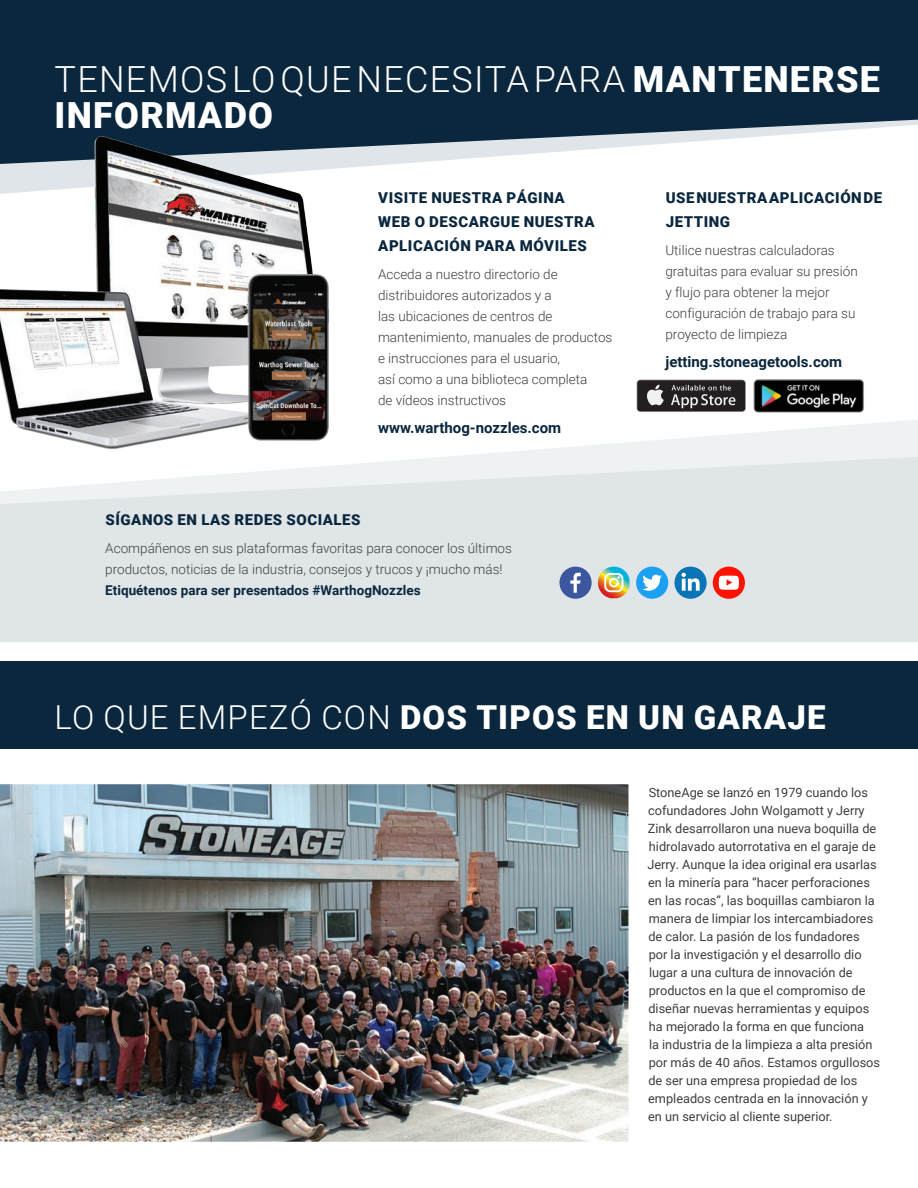
<style>
.page{position:relative;width:918px;height:1188px;background:#fff}
.page>*{position:absolute;margin:0;border:0;box-sizing:border-box;transform-origin:0 0}
.CH3-Main_Tools{font:300 36px/36px "Roboto";letter-spacing:.035em;color:#fff}
.t1{font:900 33px "Roboto";letter-spacing:.035em;color:#fff}
.Features_Header{font:900 15px/24px "Roboto";letter-spacing:.035em;color:#0a273e}
.Body_Paragraph{font:700 15px "Roboto";color:#0a273e}
.Body_Paragraph-2{font:300 13.5px/21px "Roboto";color:#3e3e3f}
.Body_Paragraph-3{font:12.75px/18px "Roboto";color:#3e3e3f}
.s1{font-weight:900}
.s2{font-weight:700;color:#0a273e}
.s3{font-weight:300}
</style>
<div class="page">
<svg style="left:0;top:0;width:918px;height:164px;fill:#0a273e"></svg>
<svg style="left:462px;top:420px;width:456px;height:36px;fill:#f0f2f4"></svg>
<svg style="left:0;top:456px;width:918px;height:186px;fill:#e0e6e8"></svg>
<img style="left:0;top:91px;width:372px;height:395px">
<svg style="left:637px;top:380px;width:109px;height:32px"></svg>
<img style="left:753px;top:379px;width:111px;height:34px">
<svg style="left:596px;top:567px;width:33px;height:31px"></svg>
<div style="left:559px;top:567px;width:33px;height:32px;background:#3d579e;border-radius:50%"></div>
<svg style="left:570px;top:573px;width:11px;height:20px"></svg>
<div style="left:713px;top:567px;width:32px;height:32px;background:#ff1200;border-radius:50%"></div>
<svg style="left:719px;top:576px;width:20px;height:14px"></svg>
<div style="left:674px;top:567px;width:33px;height:32px;background:#0975b6;border-radius:50%"></div>
<svg style="left:682px;top:573px;width:18px;height:18px"></svg>
<div style="left:636px;top:567px;width:32px;height:32px;background:#1ca1f2;border-radius:50%"></div>
<svg style="left:642px;top:575px;width:20px;height:16px"></svg>
<img style="left:0;top:784px;width:628px;height:358px">
<div style="left:0;top:662px;width:918px;height:87px;background:#0a273e"></div>
<p class="CH3-Main_Tools" style="left:55px;top:60px;width:827px">TENEMOS LO QUE NECESITA PARA <span class="s1">MANTENERSE<br>INFORMADO</span></p>
<p class="Features_Header" style="left:378px;top:185px;width:218px">VISITE NUESTRA PÁGINA<br>WEB O DESCARGUE NUESTRA<br>APLICACIÓN PARA MÓVILES</p>
<p class="Body_Paragraph-2" style="left:378px;top:263px;width:236px">Acceda a nuestro directorio de distribuidores autorizados y a<br>las ubicaciones de centros de mantenimiento, manuales de productos e instrucciones para el usuario,<br>así como a una biblioteca completa<br>de vídeos instructivos</p>
<p class="Body_Paragraph" style="left:378px;top:417px;width:185px">www.warthog-nozzles.com</p>
<p class="Features_Header" style="left:106px;top:508px;width:256px">SÍGANOS EN LAS REDES SOCIALES</p>
<p class="Body_Paragraph-2" style="left:105px;top:537px;width:408px">Acompáñenos en sus plataformas favoritas para conocer los últimos productos, noticias de la industria, consejos y trucos y ¡mucho más!<br><span class="s2">Etiquétenos para ser presentados #WarthogNozzles</span></p>
<p class="Features_Header" style="left:666px;top:185px;width:218px">USE NUESTRA APLICACIÓN DE<br>JETTING</p>
<p class="Body_Paragraph-2" style="left:665px;top:239px;width:194px">Utilice nuestras calculadoras gratuitas para evaluar su presión y flujo para obtener la mejor configuración de trabajo para su proyecto de limpieza</p>
<p class="Body_Paragraph" style="left:665px;top:351px;width:178px">jetting.stoneagetools.com</p>
<p class="t1" style="left:55px;top:694px;width:773px"><span class="s3">LO QUE EMPEZÓ CON</span> DOS TIPOS EN UN GARAJE</p>
<p class="Body_Paragraph-3" style="left:647px;top:783px;width:234px">StoneAge se lanzó en 1979 cuando los cofundadores John Wolgamott y Jerry Zink desarrollaron una nueva boquilla de hidrolavado autorrotativa en el garaje de Jerry. Aunque la idea original era usarlas en la minería para “hacer perforaciones en las rocas”, las boquillas cambiaron la manera de limpiar los intercambiadores de calor. La pasión de los fundadores por la investigación y el desarrollo dio lugar a una cultura de innovación de productos en la que el compromiso de diseñar nuevas herramientas y equipos ha mejorado la forma en que funciona<br>la industria de la limpieza a alta presión por más de 40 años. Estamos orgullosos de ser una empresa propiedad de los empleados centrada en la innovación y en un servicio al cliente superior.</p>
</div>
